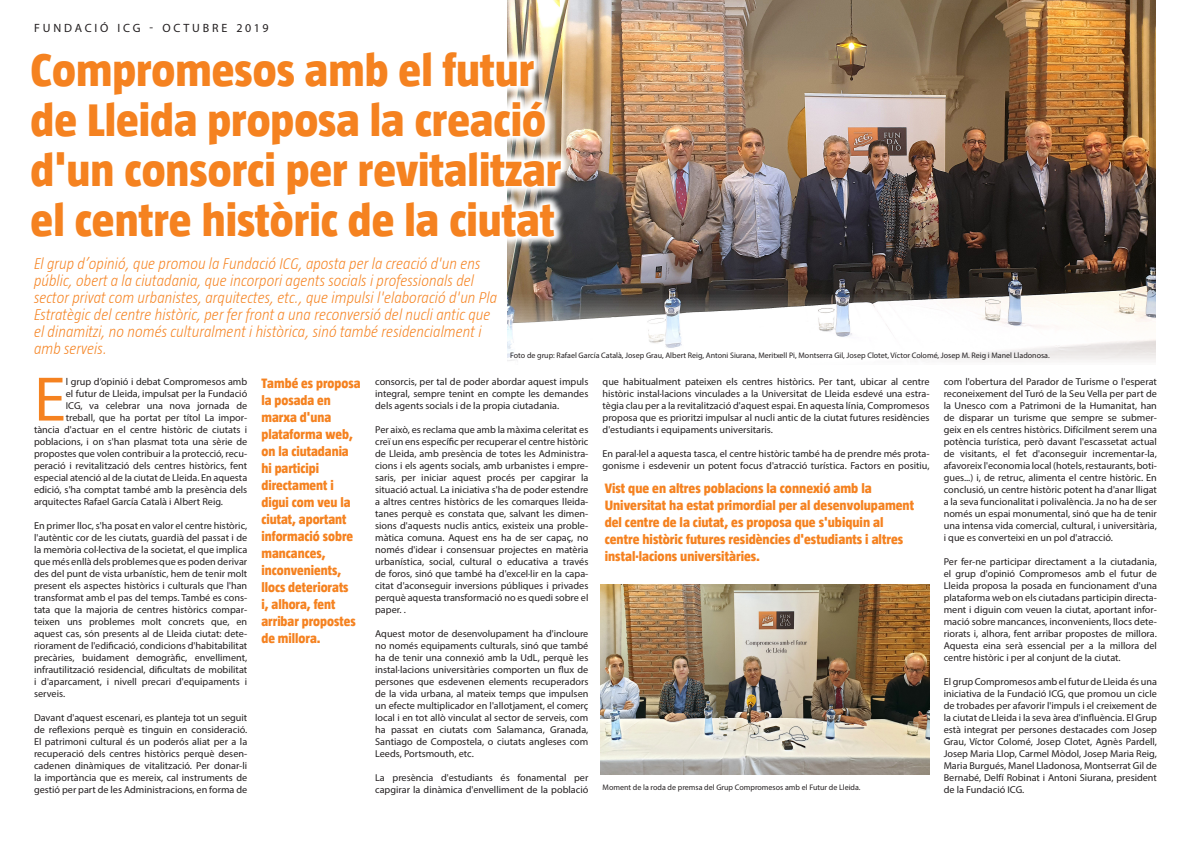
<style>
.page{position:relative;width:1191px;height:842px;background:#fff}
.page>*{position:absolute;margin:0;border:0;box-sizing:border-box;transform-origin:0 0}
.Texto_9___12{font:63.4px "Myriad Pro";color:#f58220}
.Titular_48_50{font:800 47px/50px "Taz";color:#f58220}
.Destacat_columna{font:italic 300 16px/17px "Taz";color:#f58220}
.Destacat_Inside{font:800 14px/17px "Taz";color:#f58220}
.Destacat_columna-2{font:800 14px/17px "Taz";color:#f58220}
._10_Sección_I{font:12px "Myriad Pro";letter-spacing:.23em;color:#231f20}
.Texto_9___12-2{font:10px/12px "Myriad Pro";color:#231f20;text-align:justify}
.Piefoto{font:8px "Myriad Pro";color:#231f20}
</style>
<div class="page">
<img style="left:600px;top:584px;width:329px;height:191px">
<img style="left:508px;top:0;width:647px;height:362px">
<div style="left:21px;top:41px;width:550px;height:207px;background:#fff"></div>
<p class="_10_Sección_I" style="left:34px;top:20px;width:236px">FUNDACIÓ ICG - OCTUBRE 2019</p>
<p class="Titular_48_50" style="left:31px;top:46px;width:505px">Compromesos amb el futur</p>
<p class="Titular_48_50" style="left:31px;top:96px;width:532px">de Lleida proposa la creació d'un consorci per revitalitzar el centre històric de la ciutat</p>
<p class="Destacat_columna" style="left:34px;top:256px;width:465px">El grup d’opinió, que promou la Fundació ICG, aposta per la creació d'un ens públic, obert a la ciutadania, que incorpori agents socials i professionals del sector privat com urbanistes, arquitectes, etc., que impulsi l'elaboració d'un Pla Estratègic del centre històric, per fer front a una reconversió del nucli antic que el dinamitzi, no només culturalment i històrica, sinó també residencialment i amb serveis.</p>
<p class="Piefoto" style="left:510px;top:351px;width:541px">Foto de grup: Rafael García Català, Josep Grau, Albert Reig, Antoni Siurana, Meritxell Pi, Montserra Gil, Josep Clotet, Víctor Colomé, Josep M. Reig i Manel Lladonosa.</p>
<p class="Texto_9___12-2" style="left:943px;top:375px;width:215px">com l'obertura del Parador de Turisme o l'esperat reconeixement del Turó de la Seu Vella per part de la Unesco com a Patrimoni de la Humanitat, han de disparar un turisme que sempre se submer&shy;geix en els centres històrics. Difícilment serem una potència turística, però davant l'escassetat actual de visitants, el fet d'aconseguir incrementar-la, afavoreix l'economia local (hotels, restaurants, boti&shy;gues...) i, de retruc, alimenta el centre històric. En conclusió, un centre històric potent ha d'anar lligat a la seva funcionalitat i polivalència. Ja no ha de ser només un espai monumental, sinó que ha de tenir una intensa vida comercial, cultural, i universitària, i que es converteixi en un pol d'atracció.</p>
<p class="Texto_9___12-2" style="left:943px;top:555px;width:215px">Per fer-ne participar directament a la ciutadania, el grup d'opinió Compromesos amb el futur de Lleida proposa la posada en funcionament d'una plataforma web on els ciutadans participin directa&shy;ment i diguin com veuen la ciutat, aportant infor&shy;mació sobre mancances, inconvenients, llocs dete&shy;riorats i, alhora, fent arribar propostes de millora.<br>Aquesta eina serà essencial per a la millora del centre històric i per al conjunt de la ciutat.</p>
<p class="Texto_9___12-2" style="left:943px;top:675px;width:215px">El grup Compromesos amb el futur de Lleida és una iniciativa de la Fundació ICG, que promou un cicle de trobades per afavorir l'impuls i el creixement de la ciutat de Lleida i la seva àrea d'influència. El Grup està integrat per persones destacades com Josep Grau, Víctor Colomé, Josep Clotet, Agnès Pardell, Josep Maria Llop, Carmel Mòdol, Josep Maria Reig, Maria Burgués, Manel Lladonosa, Montserrat Gil de Bernabé, Delfí Robinat i Antoni Siurana, president de la Fundació ICG.</p>
<p class="Texto_9___12" style="left:34px;top:360px;width:33px">E</p>
<p class="Texto_9___12-2" style="left:66px;top:375px;width:183px">l grup d’opinió i debat Compromesos amb</p>
<p class="Texto_9___12-2" style="left:375px;top:375px;width:215px">consorcis, per tal de poder abordar aquest impuls integral, sempre tenint en compte les demandes dels agents socials i de la propia ciutadania.</p>
<p class="Texto_9___12-2" style="left:375px;top:423px;width:215px">Per això, es reclama que amb la màxima celeritat es creï un ens específic per recuperar el centre històric de Lleida, amb presència de totes les Administra&shy;cions i els agents socials, amb urbanistes i empre&shy;saris, per iniciar aquest procés per capgirar la situació actual. La iniciativa s'ha de poder estendre a altres centres històrics de les comarques lleida&shy;tanes perquè es constata que, salvant les dimen&shy;sions d'aquests nuclis antics, existeix una proble&shy;màtica comuna. Aquest ens ha de ser capaç, no només d'idear i consensuar projectes en matèria urbanística, social, cultural o educativa a través de foros, sinó que també ha d'excel·lir en la capa&shy;citat d'aconseguir inversions públiques i privades perquè aquesta transformació no es quedi sobre el paper. .</p>
<p class="Texto_9___12-2" style="left:375px;top:627px;width:215px">Aquest motor de desenvolupament ha d'incloure no només equipaments culturals, sinó que també ha de tenir una connexió amb la UdL, perquè les instal·lacions universitàries comporten un flux de persones que esdevenen elements recuperadors de la vida urbana, al mateix temps que impulsen un efecte multiplicador en l'allotjament, el comerç local i en tot allò vinculat al sector de serveis, com ha passat en ciutats com Salamanca, Granada, Santiago de Compostela, o ciutats angleses com Leeds, Portsmouth, etc.</p>
<p class="Texto_9___12-2" style="left:375px;top:771px;width:215px">La presència d'estudiants és fonamental per capgirar la dinàmica d'envelliment de la població</p>
<p class="Texto_9___12-2" style="left:602px;top:375px;width:328px">que habitualment pateixen els centres històrics. Per tant, ubicar al centre històric instal·lacions vinculades a la Universitat de Lleida esdevé una estra&shy;tègia clau per a la revitalització d'aquest espai. En aquesta línia, Compromesos proposa que es prioritzi impulsar al nucli antic de la ciutat futures residències d'estudiants i equipaments universitaris.</p>
<p class="Texto_9___12-2" style="left:602px;top:447px;width:328px">En paral·lel a aquesta tasca, el centre històric també ha de prendre més prota&shy;gonisme i esdevenir un potent focus d'atracció turística. Factors en positiu,</p>
<p class="Destacat_columna-2" style="left:261px;top:375px;width:101px">També es proposa la posada en marxa d'una plataforma web, on la ciutadania hi participi directament i digui com veu la ciutat, aportant informació sobre mancances, inconvenients,</p>
<p class="Destacat_columna-2" style="left:261px;top:579px;width:96px">llocs deteriorats i, alhora, fent arribar propostes de millora.</p>
<p class="Texto_9___12-2" style="left:66px;top:387px;width:183px">el futur de Lleida, impulsat per la Fundació</p>
<p class="Texto_9___12-2" style="left:66px;top:399px;width:183px">ICG, va celebrar una nova jornada de</p>
<p class="Texto_9___12-2" style="left:66px;top:411px;width:183px">treball, que ha portat per títol La impor-</p>
<p class="Texto_9___12-2" style="left:34px;top:423px;width:215px">tància d'actuar en el centre històric de ciutats i</p>
<p class="Texto_9___12-2" style="left:34px;top:435px;width:215px">poblacions, i on s'han plasmat tota una sèrie de</p>
<p class="Texto_9___12-2" style="left:34px;top:447px;width:215px">propostes que volen contribuir a la protecció, recu-</p>
<p class="Texto_9___12-2" style="left:34px;top:459px;width:215px">peració i revitalització dels centres històrics, fent</p>
<p class="Texto_9___12-2" style="left:34px;top:471px;width:215px">especial atenció al de la ciutat de Lleida. En aquesta</p>
<p class="Texto_9___12-2" style="left:34px;top:483px;width:215px">edició, s'ha comptat també amb la presència dels</p>
<p class="Texto_9___12-2" style="left:34px;top:495px;width:190px">arquitectes Rafael García Català i Albert Reig.</p>
<p class="Texto_9___12-2" style="left:34px;top:519px;width:215px">En primer lloc, s'ha posat en valor el centre històric, l'autèntic cor de les ciutats, guardià del passat i de la memòria col·lectiva de la societat, el que implica que més enllà dels problemes que es poden derivar des del punt de vista urbanístic, hem de tenir molt present els aspectes històrics i culturals que l'han transformat amb el pas del temps. També es cons&shy;tata que la majoria de centres històrics compar&shy;teixen uns problemes molt concrets que, en aquest cas, són presents al de Lleida ciutat: dete&shy;riorament de l'edificació, condicions d'habitabilitat precàries, buidament demogràfic, envelliment, infrautilització residencial, dificultats de mobilitat i d'aparcament, i nivell precari d'equipaments i serveis.</p>
<p class="Texto_9___12-2" style="left:34px;top:711px;width:215px">Davant d'aquest escenari, es planteja tot un seguit de reflexions perquè es tinguin en consideració.<br>El patrimoni cultural és un poderós aliat per a la recuperació dels centres històrics perquè desen&shy;cadenen dinàmiques de vitalització. Per donar-li la importància que es mereix, cal instruments de gestió per part de les Administracions, en forma de</p>
<p class="Destacat_Inside" style="left:604px;top:480px;width:311px">Vist que en altres poblacions la connexió amb la Universitat ha estat primordial per al desenvolupament del centre de la ciutat, es proposa que s'ubiquin al centre històric futures residències d'estudiants i altres instal·lacions universitàries.</p>
<p class="Piefoto" style="left:602px;top:782px;width:259px">Moment de la roda de premsa del Grup Compromesos amb el Futur de Lleida.</p>
</div>
